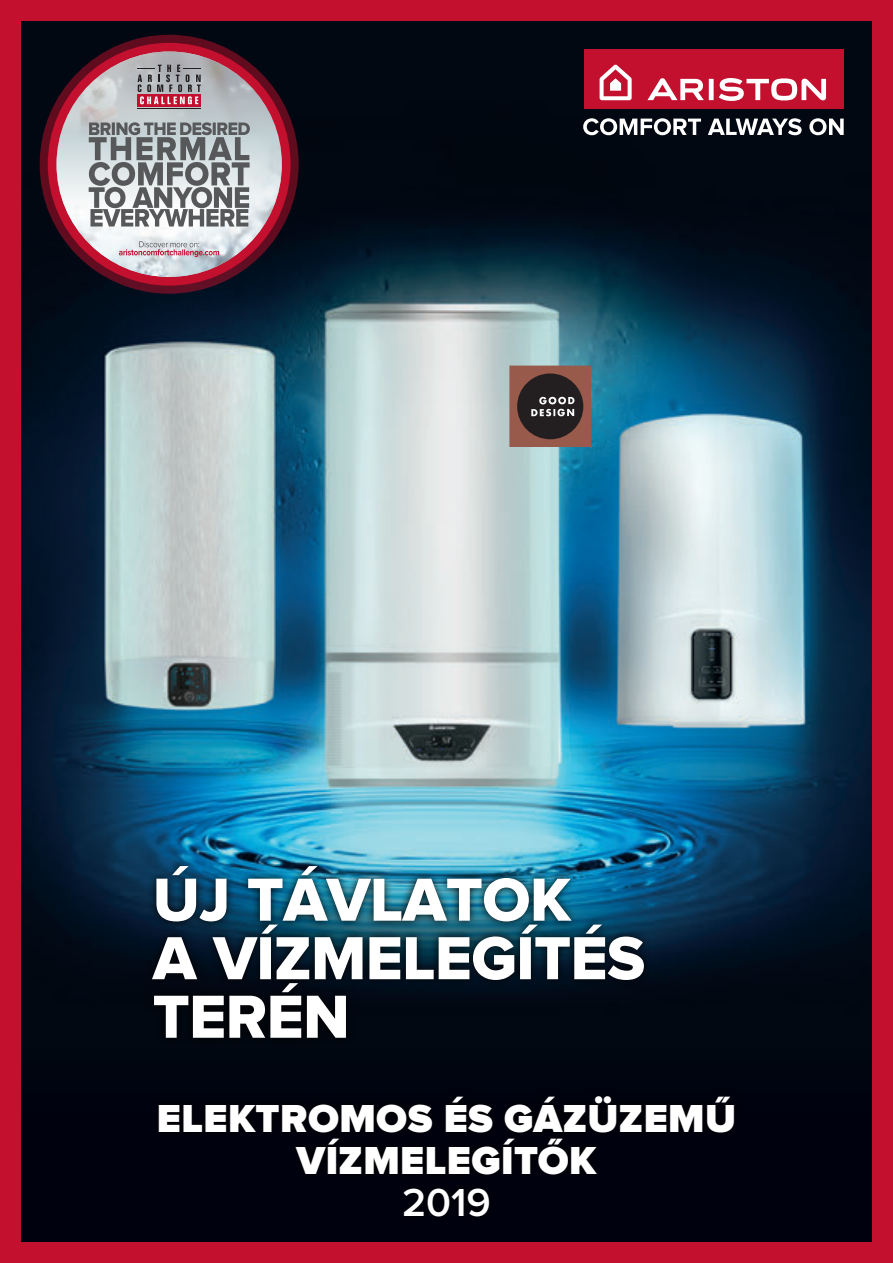
<style>
.page{position:relative;width:893px;height:1263px;background:#fff}
.page>*{position:absolute;margin:0;border:0;box-sizing:border-box;transform-origin:0 0}
.t1{font:63px/58.5px "Proxima Nova Extrabld";letter-spacing:-.01em;color:#fff}
.t2{font:900 40.5px/42px "Proxima Nova";letter-spacing:.01em;color:#fff;text-align:center}
.t3{font:600 40.5px "Proxima Nova";color:#fff}
</style>
<div class="page">
<div style="left:0;top:0;width:893px;height:21px;background:#c3102f"></div>
<div style="left:0;top:1242px;width:893px;height:21px;background:#c3102f"></div>
<div style="left:872px;top:0;width:21px;height:1263px;background:#c3102f"></div>
<div style="left:0;top:0;width:21px;height:1263px;background:#c3102f"></div>
<img style="left:21px;top:21px;width:851px;height:1027px">
<div style="left:21px;top:1048px;width:851px;height:194px;background:#00010f"></div>
<div style="left:584px;top:49px;width:259px;height:59px;background:#c3102e"></div>
<svg style="left:600px;top:64px;width:32px;height:36px"></svg>
<svg style="left:647px;top:78px;width:179px;height:23px"></svg>
<svg style="left:583px;top:118px;width:118px;height:17px"></svg>
<svg style="left:708px;top:118px;width:94px;height:17px"></svg>
<svg style="left:809px;top:118px;width:35px;height:17px"></svg>
<svg style="left:144px;top:856px;width:509px;height:191px;background:#0a2a3b"></svg>
<div style="left:510px;top:366px;width:81px;height:80px;background:#985a4a"></div>
<div style="left:517px;top:373px;width:66px;height:66px;background:#231f20;border-radius:50%"></div>
<svg style="left:531px;top:397px;width:43px;height:19px"></svg>
<svg style="left:40px;top:35px;width:259px;height:259px;background:#5f0c20"></svg>
<div style="left:48px;top:43px;width:243px;height:243px;background:#c3102e;border-radius:50%"></div>
<img style="left:56px;top:52px;width:226px;height:70px">
<img style="left:56px;top:122px;width:226px;height:155px">
<svg style="left:119px;top:241px;width:100px;height:16px;background:#d1bbc3"></svg>
<svg style="left:89px;top:122px;width:161px;height:105px;background:#989b9d"></svg>
<svg style="left:138px;top:104px;width:63px;height:2px"></svg>
<hr style="left:138px;top:108px;width:63px;height:1px;background:#231f20">
<svg style="left:138px;top:65px;width:63px;height:39px;background:#a5868e"></svg>
<h1 class="t1" style="left:153px;top:872px;width:494px">ÚJ TÁVLATOK<br>A VÍZMELEGÍTÉS<br>TERÉN</h1>
<p class="t2" style="left:157px;top:1099px;width:581px">ELEKTROMOS ÉS GÁZÜZEMŰ<br>VÍZMELEGÍTŐK</p>
<p class="t3" style="left:402px;top:1179px;width:90px">2019</p>
</div>
